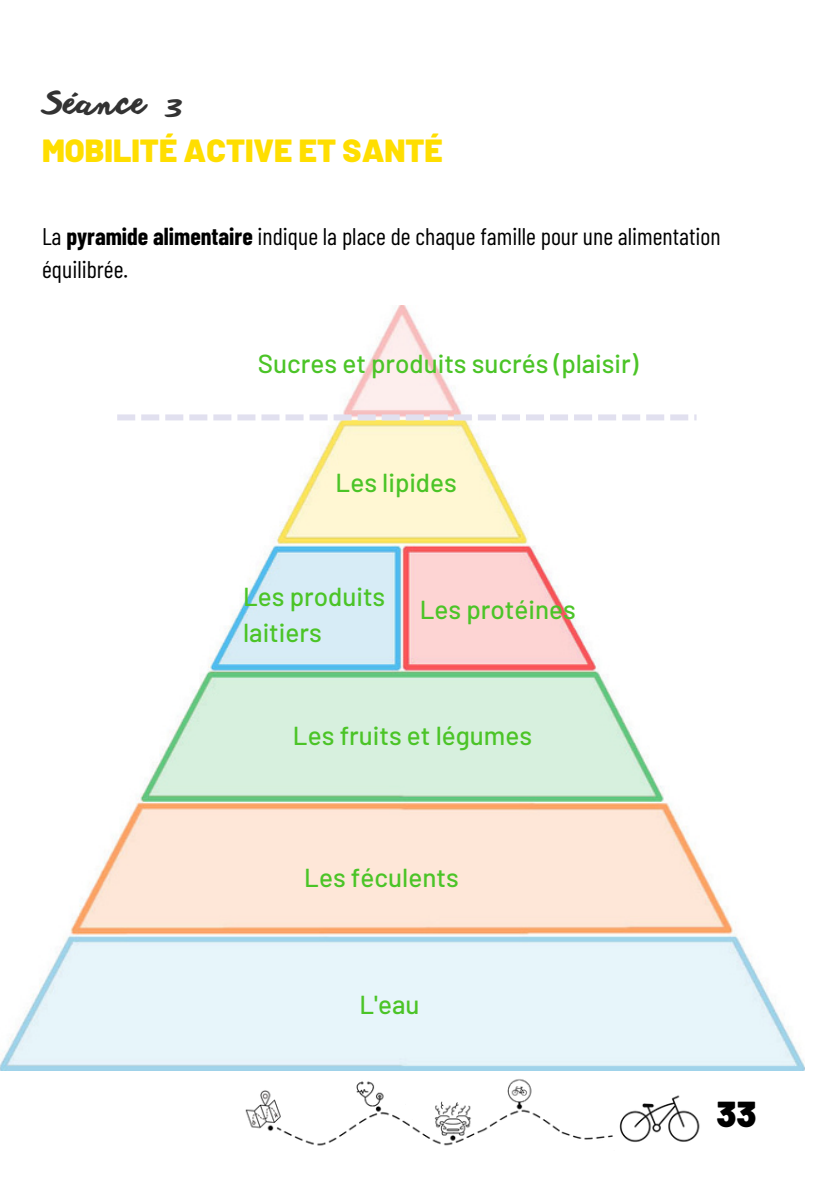
<style>
.page{position:relative;width:839px;height:1191px;background:#fff}
.page>*{position:absolute;margin:0;border:0;box-sizing:border-box;transform-origin:0 0}
.t1{font:900 36px "Barlow";color:#000}
.t2{font:900 32px "Barlow";color:#ffde00}
.t3{font:32px "Anothershabby";color:#333}
.t4{font:500 26px/36px "Barlow";color:#4bc427}
.t5{font:24px/33px "Barlow Condensed";color:#000}
.s1{font-weight:700}
</style>
<div class="page">
<img style="left:245px;top:1079px;width:455px;height:67px">
<img style="left:0;top:306px;width:804px;height:765px">
<svg style="left:117px;top:414px;width:579px;height:6px"></svg>
<p class="t3" style="left:42px;top:85px;width:143px">Séance 3</p>
<p class="t2" style="left:42px;top:130px;width:402px">MOBILITÉ ACTIVE ET SANTÉ</p>
<p class="t5" style="left:42px;top:219px;width:680px">La <span class="s1">pyramide alimentaire</span> indique la place de chaque famille pour une alimentation équilibrée.</p>
<p class="t4" style="left:258px;top:344px;width:382px">Sucres et produits sucrés (plaisir)</p>
<p class="t4" style="left:335px;top:464px;width:123px">Les lipides</p>
<p class="t4" style="left:243px;top:578px;width:144px">Les produits laitiers</p>
<p class="t4" style="left:420px;top:591px;width:157px">Les protéines</p>
<p class="t4" style="left:293px;top:717px;width:241px">Les fruits et légumes</p>
<p class="t4" style="left:304px;top:859px;width:156px">Les féculents</p>
<p class="t4" style="left:359px;top:986px;width:61px">L'eau</p>
<h1 class="t1" style="left:716px;top:1091px;width:42px">33</h1>
</div>
